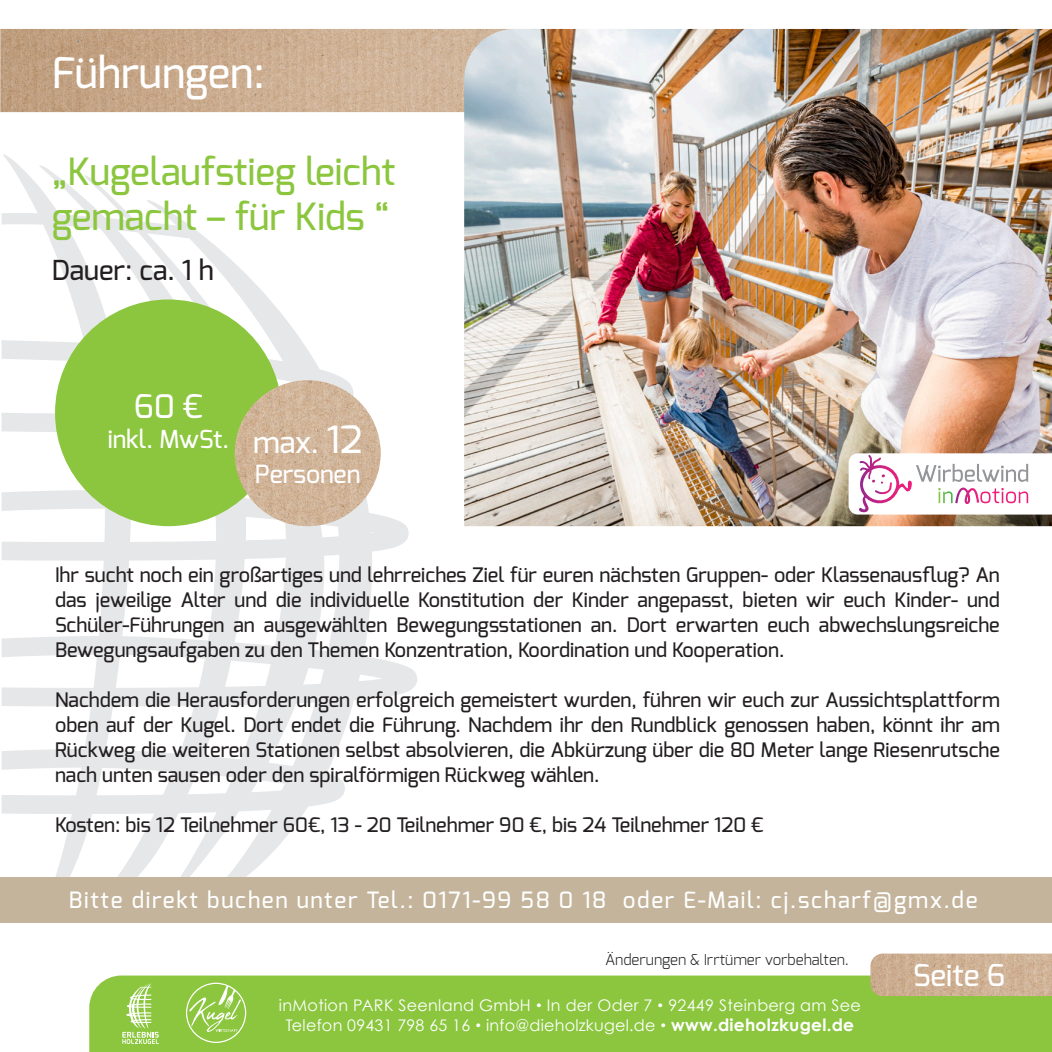
<style>
.page{position:relative;width:1052px;height:1052px;background:#fff}
.page>*{position:absolute;margin:0;border:0;box-sizing:border-box;transform-origin:0 0}
.t1{font:500 42.5px "Exo";color:#fff}
.t2{font:500 37.5px/45px "Exo";color:#8bc63e}
.t3{font:500 32.5px "Exo";color:#fff}
.t4{font:500 30px "Exo";color:#fff}
.t5{font:500 27.5px "Exo";color:#231f20}
.t6{font:500 25px "Exo";color:#fff}
.t7{font:500 24.75px "Exo";color:#fff}
.t8{font:500 22.5px "Exo";letter-spacing:.075em;color:#fff}
.t9{font:500 20px/25px "Exo";color:#231f20;text-align:justify}
.t10{font:16px/20.2px "Century Gothic";letter-spacing:.02em;color:#fff;text-align:center}
.t11{font:300 15px "Exo";color:#231f20}
.s1{font-size:30px}
.s2{font-size:37.5px}
.s3{font-size:12.75px}
.s4{font-weight:700;font-size:17px}
</style>
<div class="page">
<div style="left:89px;top:975px;width:963px;height:77px;background:#8bc63e"></div>
<div style="left:186px;top:982px;width:60px;height:61px;border:1px solid #fff;border-radius:50%"></div>
<svg style="left:189px;top:985px;width:52px;height:47px;background:#a2d166"></svg>
<svg style="left:122px;top:983px;width:37px;height:61px;background:#a9d571"></svg>
<svg style="left:2px;top:154px;width:415px;height:723px"></svg>
<img style="left:0;top:29px;width:464px;height:83px">
<img style="left:870px;top:953px;width:182px;height:43px">
<img style="left:464px;top:29px;width:588px;height:497px">
<div style="left:55px;top:299px;width:227px;height:227px;background:#8bc63e;border-radius:50%"></div>
<img style="left:235px;top:380px;width:146px;height:146px;border-radius:73px">
<svg style="left:848px;top:453px;width:204px;height:61px"></svg>
<div style="left:0;top:877px;width:1052px;height:45px;background:#c3b49b"></div>
<h1 class="t1" style="left:52px;top:45px;width:214px">Führungen:</h1>
<h2 class="t2" style="left:52px;top:148px;width:345px">„Kugelaufstieg leicht gemacht – für Kids “</h2>
<h3 class="t5" style="left:52px;top:253px;width:163px">Dauer: ca. 1 h</h3>
<h3 class="t3" style="left:134px;top:385px;width:70px">60 €</h3>
<p class="t7" style="left:108px;top:423px;width:256px">inkl. MwSt. <span class="s1">max.</span> <span class="s2">12</span></p>
<p class="t6" style="left:255px;top:458px;width:107px">Personen</p>
<p class="t9" style="left:55px;top:562px;width:946px">Ihr sucht noch ein großartiges und lehrreiches Ziel für euren nächsten Gruppen- oder Klassenausflug? An das jeweilige Alter und die individuelle Konstitution der Kinder angepasst, bieten wir euch Kinder- und Schüler-Führungen an ausgewählten Bewegungsstationen an. Dort erwarten euch abwechslungsreiche Bewegungsaufgaben zu den Themen Konzentration, Koordination und Kooperation.</p>
<p class="t9" style="left:55px;top:687px;width:946px">Nachdem die Herausforderungen erfolgreich gemeistert wurden, führen wir euch zur Aussichtsplattform oben auf der Kugel. Dort endet die Führung. Nachdem ihr den Rundblick genossen haben, könnt ihr am Rückweg die weiteren Stationen selbst absolvieren, die Abkürzung über die 80 Meter lange Riesenrutsche nach unten sausen oder den spiralförmigen Rückweg wählen.</p>
<p class="t9" style="left:55px;top:812px;width:710px">Kosten: bis 12 Teilnehmer 60€, 13 - 20 Teilnehmer 90 €, bis 24 Teilnehmer 120 €</p>
<p class="t8" style="left:69px;top:885px;width:910px">Bitte direkt buchen unter Tel.: 0171-99 58 0 18 oder E-Mail: cj.scharf@gmx.de</p>
<p class="t11" style="left:605px;top:949px;width:245px">Änderungen &amp; Irrtümer vorbehalten.</p>
<p class="t10" style="left:279px;top:994px;width:583px">inMotion PARK Seenland GmbH <span class="s3">•</span> In der Oder 7 <span class="s3">•</span> 92449 Steinberg am See<br>Telefon 09431 798 65 16 <span class="s3">•</span> info@dieholzkugel.de <span class="s3">•</span> <span class="s4">www.dieholzkugel.de</span></p>
<h3 class="t4" style="left:913px;top:956px;width:94px">Seite 6</h3>
</div>
